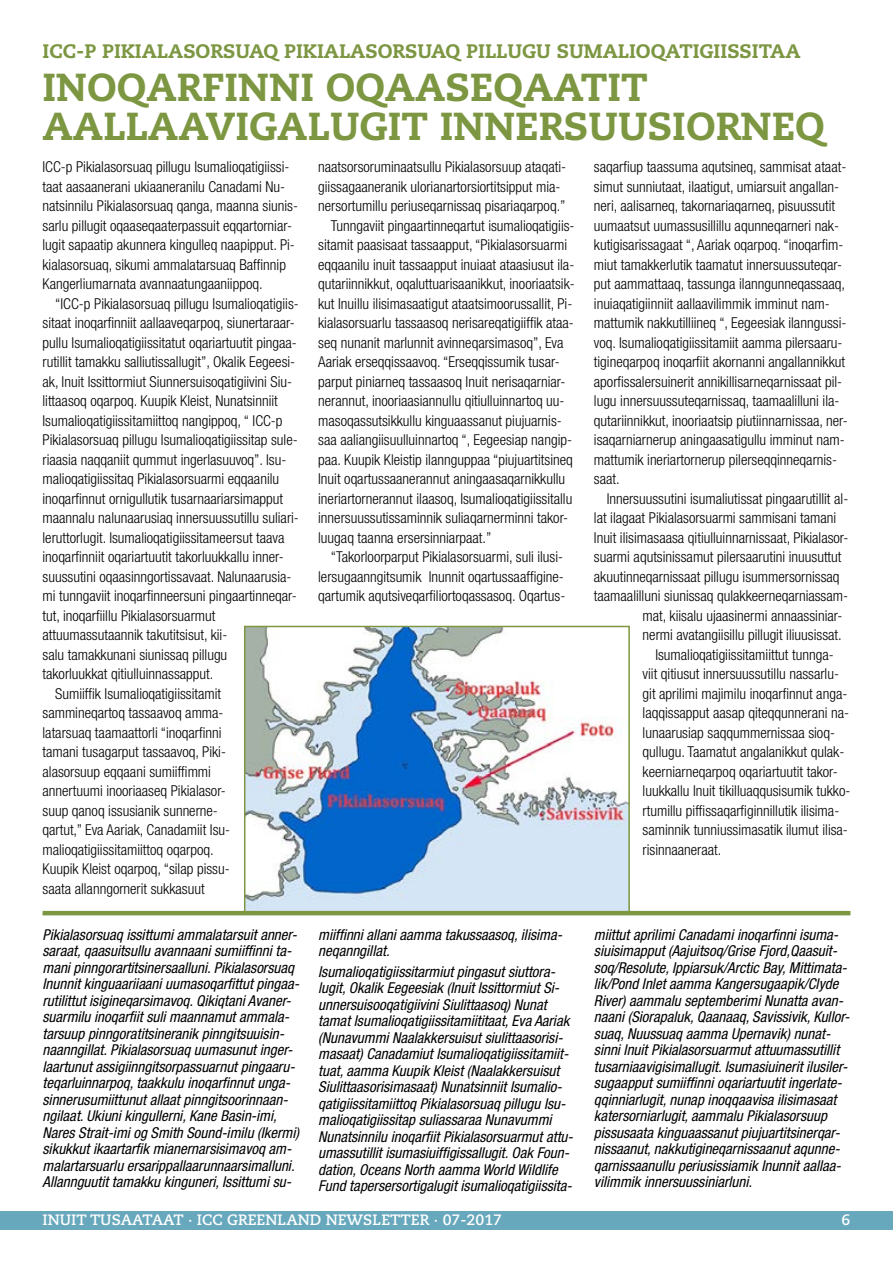
<style>
.page{position:relative;width:893px;height:1263px;background:#fff}
.page>*{position:absolute;margin:0;border:0;box-sizing:border-box;transform-origin:0 0}
.Overskrift_1{font:800 39px/39px "Caecilia LT Std";color:#7c9641}
.Overskrift_1-2{font:800 19.5px "Caecilia LT Std";color:#7c9641}
.brød_2{font:300 condensed 15px/19.5px "Helvetica Neue LT Std";color:#000}
.billedtekst{font:italic condensed 15px/16.5px "Helvetica Neue LT Std";color:#000}
.Brød_1{font:300 condensed 15px/19.5px "Helvetica Neue LT Std";color:#000}
.t1{font:700 15px "Caecilia LT Std";color:#fff}
</style>
<div class="page">
<img style="left:247px;top:629px;width:380px;height:281px">
<div style="left:244px;top:626px;width:386px;height:287px;border:2px solid #7c9641"></div>
<hr style="left:43px;top:911px;width:807px;height:4px;background:#7c9641">
<div style="left:0;top:1211px;width:893px;height:19px;background:#67a8bd"></div>
<p class="Overskrift_1-2" style="left:43px;top:39px;width:760px">ICC-P PIKIALASORSUAQ PIKIALASORSUAQ PILLUGU SUMALIOQATIGIISSITAA</p>
<p class="Overskrift_1" style="left:43px;top:68px;width:784px">INOQARFINNI OQAASEQAATIT<br>AALLAAVIGALUGIT INNERSUUSIORNEQ</p>
<p class="Brød_1" style="left:43px;top:157px;width:257px">ICC-p Pikialasorsuaq pillugu Isumalioqatigiissi&shy;taat aasaanerani ukiaaneranilu Canadami Nu&shy;natsinnilu Pikialasorsuaq qanga, maanna siunis&shy;sarlu pillugit oqaaseqaaterpassuit eqqartorniar&shy;lugit sapaatip akunnera kingulleq naapipput. Pi&shy;kialasorsuaq, sikumi ammalatarsuaq Baffinnip Kangerliumarnata avannaatungaaniippoq.</p>
<p class="brød_2" style="left:43px;top:293px;width:258px;text-indent:13px">“ICC-p Pikialasorsuaq pillugu Isumalioqatigiis&shy;sitaat inoqarfinniit aallaaveqarpoq, siunertaraar&shy;pullu Isumalioqatigiissitatut oqariartuutit pingaa&shy;rutillit tamakku salliutissallugit”, Okalik Eegeesi&shy;ak, Inuit Issittormiut Siunnersuisoqatigiivini Siu&shy;littaasoq oqarpoq. Kuupik Kleist, Nunatsinniit Isumalioqatigiissitamiittoq nangippoq, “ ICC-p Pikialasorsuaq pillugu Isumalioqatigiissitap sule&shy;riaasia naqqaniit qummut ingerlasuuvoq”. Isu&shy;malioqatigiissitaq Pikialasorsuarmi eqqaanilu inoqarfinnut ornigullutik tusarnaariarsimapput maannalu nalunaarusiaq innersuussutillu suliari&shy;leruttorlugit. Isumalioqatigiissitameersut taava inoqarfinniit oqariartuutit takorluukkallu inner&shy;suussutini oqaasinngortissavaat. Nalunaarusia&shy;mi tunngaviit inoqarfinneersuni pingaartinneqar&shy;tut, inoqarfiillu Pikialasorsuarmut attuumassutaannik takutitsisut, kii-<br>salu tamakkunani siunissaq pillugu<br>takorluukkat qitiulluinnassapput.</p>
<p class="brød_2" style="left:43px;top:683px;width:187px;text-indent:13px">Sumiiffik Isumalioqatigiissitamit sammineqartoq tassaavoq amma&shy;latarsuaq taamaattorli “inoqarfinni tamani tusagarput tassaavoq, Piki&shy;alasorsuup eqqaani sumiiffimmi annertuumi inooriaaseq Pikialasor&shy;suup qanoq issusianik sunnerne&shy;qartut,” Eva Aariak, Canadamiit Isu&shy;malioqatigiissitamiittoq oqarpoq.<br>Kuupik Kleist oqarpoq, “silap pissu&shy;saata allanngornerit sukkasuut</p>
<p class="brød_2" style="left:594px;top:157px;width:255px">saqarfiup taassuma aqutsineq, sammisat ataat&shy;simut sunniutaat, ilaatigut, umiarsuit angallan&shy;neri, aalisarneq, takornariaqarneq, pisuussutit uumaatsut uumassusillillu aqunneqarneri nak&shy;kutigisarissagaat “, Aariak oqarpoq. “inoqarfim&shy;miut tamakkerlutik taamatut innersuussuteqar&shy;put aammattaaq, tassunga ilanngunneqassaaq, inuiaqatigiinniit aallaavilimmik imminut nam&shy;mattumik nakkutilliineq “, Eegeesiak ilanngussi&shy;voq. Isumalioqatigiissitamiit aamma pilersaaru&shy;tigineqarpoq inoqarfiit akornanni angallannikkut aporfissalersuinerit annikillisarneqarnissaat pil&shy;lugu innersuussuteqarnissaq, taamaalilluni ila&shy;qutariinnikkut, inooriaatsip piutiinnarnissaa, ner&shy;isaqarniarnerup aningaasatigullu imminut nam&shy;mattumik ineriartornerup pilerseqqinneqarnis&shy;saat.</p>
<p class="brød_2" style="left:607px;top:488px;width:243px">Innersuussutini isumaliutissat pingaarutillit al-</p>
<p class="brød_2" style="left:594px;top:508px;width:244px">lat ilagaat Pikialasorsuarmi sammisani tamani</p>
<p class="brød_2" style="left:594px;top:527px;width:256px">Inuit ilisimasaasa qitiulluinnarnissaat, Pikialasor-</p>
<p class="brød_2" style="left:594px;top:547px;width:249px">suarmi aqutsinissamut pilersaarutini inuusuttut</p>
<p class="brød_2" style="left:594px;top:566px;width:247px">akuutinneqarnissaat pillugu isummersornissaq</p>
<p class="brød_2" style="left:594px;top:586px;width:254px">taamaalilluni siunissaq qulakkeerneqarniassam-</p>
<p class="brød_2" style="left:643px;top:605px;width:200px">mat, kiisalu ujaasinermi annaassiniar-</p>
<p class="brød_2" style="left:643px;top:625px;width:201px">nermi avatangiisillu pillugit iliuusissat.</p>
<p class="brød_2" style="left:643px;top:644px;width:209px;text-indent:13px">Isumalioqatigiissitamiittut tunnga&shy;viit qitiusut innersuussutillu nassarlu&shy;git aprilimi majimilu inoqarfinnut anga&shy;laqqissapput aasap qiteqqunnerani na&shy;lunaarusiap saqqummernissaa sioq-- qullugu. Taamatut angalanikkut qulak&shy;keerniarneqarpoq oqariartuutit takor&shy;luukkallu Inuit tikilluaqqusisumik tukko&shy;rtumillu piffissaqarfiginnillutik ilisima&shy;saminnik tunniussimasatik ilumut ilisa&shy;risinnaaneraat.</p>
<p class="brød_2" style="left:318px;top:157px;width:249px">naatsorsoruminaatsullu Pikialasorsuup ataqati&shy;giissagaaneranik ulorianartorsiortitsipput mia&shy;nersortumillu periuseqarnissaq pisariaqarpoq.”</p>
<p class="brød_2" style="left:318px;top:215px;width:258px;text-indent:13px">Tunngaviit pingaartinneqartut isumalioqatigiis&shy;sitamit paasisaat tassaapput, “Pikialasorsuarmi eqqaanilu inuit tassaapput inuiaat ataasiusut ila&shy;qutariinnikkut, oqaluttuarisaanikkut, inooriaatsik&shy;kut Inuillu ilisimasaatigut ataatsimoorussallit, Pi&shy;kialasorsuarlu tassaasoq nerisareqatigiiffik ataa&shy;seq nunanit marlunnit avinneqarsimasoq”, Eva Aariak erseqqissaavoq. “Erseqqissumik tusar&shy;parput piniarneq tassaasoq Inuit nerisaqarniar&shy;nerannut, inooriaasiannullu qitiulluinnartoq uu&shy;masoqassutsikkullu kinguaassanut piujuarnis&shy;saa aaliangiisuulluinnartoq “, Eegeesiap nangip&shy;paa. Kuupik Kleistip ilannguppaa “piujuartitsineq Inuit oqartussaanerannut aningaasaqarnikkullu ineriartornerannut ilaasoq, Isumalioqatigiissitallu innersuussutissaminnik suliaqarnerminni takor&shy;luugaq taanna ersersinniarpaat.”</p>
<p class="brød_2" style="left:318px;top:547px;width:247px;text-indent:13px">“Takorloorparput Pikialasorsuarmi, suli ilusi&shy;lersugaanngitsumik Inunnit oqartussaaffigine&shy;qartumik aqutsiveqarfiliortoqassasoq. Oqartus-</p>
<p class="billedtekst" style="left:43px;top:926px;width:258px">Pikialasorsuaq issittumi ammalatarsuit anner&shy;saraat, qaasuitsullu avannaani sumiiffinni ta&shy;mani pinngorartitsinersaalluni. Pikialasorsuaq Inunnit kinguaariiaani uumasoqarfittut pingaa&shy;rutilittut isigineqarsimavoq. Qikiqtani Avaner&shy;suarmilu inoqarfiit suli maannamut ammala&shy;tarsuup pinngoratitsineranik pinngitsuuisin&shy;naanngillat. Pikialasorsuaq uumasunut inger&shy;laartunut assigiinngitsorpassuarnut pingaaru&shy;teqarluinnarpoq, taakkulu inoqarfinnut unga&shy;sinnerusumiittunut allaat pinngitsoorinnaan&shy;ngilaat. Ukiuni kingullerni, Kane Basin-imi, Nares Strait-imi og Smith Sound-imilu (Ikermi) sikukkut ikaartarfik mianernarsisimavoq am&shy;malartarsuarlu ersarippallaarunnaarsimalluni.<br>Allannguutit tamakku kinguneri, Issittumi su-</p>
<p class="billedtekst" style="left:318px;top:926px;width:244px">miiffinni allani aamma takussaasoq, ilisima&shy;neqanngillat.</p>
<p class="billedtekst" style="left:318px;top:964px;width:256px">Isumalioqatigiissitarmiut pingasut siuttora&shy;lugit, Okalik Eegeesiak (Inuit Issittormiut Si&shy;unnersuisooqatigiivini Siulittaasoq) Nunat tamat Isumalioqatigiissitamiititaat, Eva Aariak (Nunavummi Naalakkersuisut siulittaasorisi&shy;masaat) Canadamiut Isumalioqatigiissitamiit&shy;tuat, aamma Kuupik Kleist (Naalakkersuisut Siulittaasorisimasaat) Nunatsinniit Isumalio&shy;qatigiissitamiittoq Pikialasorsuaq pillugu Isu&shy;malioqatigiissitap suliassaraa Nunavummi Nunatsinnilu inoqarfiit Pikialasorsuarmut attu&shy;umassutillit isumasiuiffigissallugit. Oak Foun&shy;dation, Oceans North aamma World Wildlife Fund tapersersortigalugit isumalioqatigiissita-</p>
<p class="billedtekst" style="left:594px;top:926px;width:257px">miittut aprilimi Canadami inoqarfinni isuma&shy;siuisimapput (Aajuitsoq/Grise Fjord,Qaasuit&shy;soq/Resolute, Ippiarsuk/Arctic Bay, Mittimata&shy;lik/Pond Inlet aamma Kangersugaapik/Clyde River) aammalu septemberimi Nunatta avan&shy;naani (Siorapaluk, Qaanaaq, Savissivik, Kullor&shy;suaq, Nuussuaq aamma Upernavik) nunat&shy;sinni Inuit Pikialasorsuarmut attuumassutillit tusarniaavigisimallugit. Isumasiuinerit ilusiler&shy;sugaapput sumiiffinni oqariartuutit ingerlate&shy;qqinniarlugit, nunap inoqqaavisa ilisimasaat katersorniarlugit, aammalu Pikialasorsuup pissusaata kinguaassanut piujuartitsinerqar&shy;nissaanut, nakkutigineqarnissaanut aqunne&shy;qarnissaanullu periusissiamik Inunnit aallaa&shy;vilimmik innersuussiniarluni.</p>
<p class="t1" style="left:43px;top:1211px;width:461px">INUIT TUSAATAAT · ICC GREENLAND NEWSLETTER · 07-2017</p>
<p class="t1" style="left:842px;top:1211px;width:10px">6</p>
</div>
